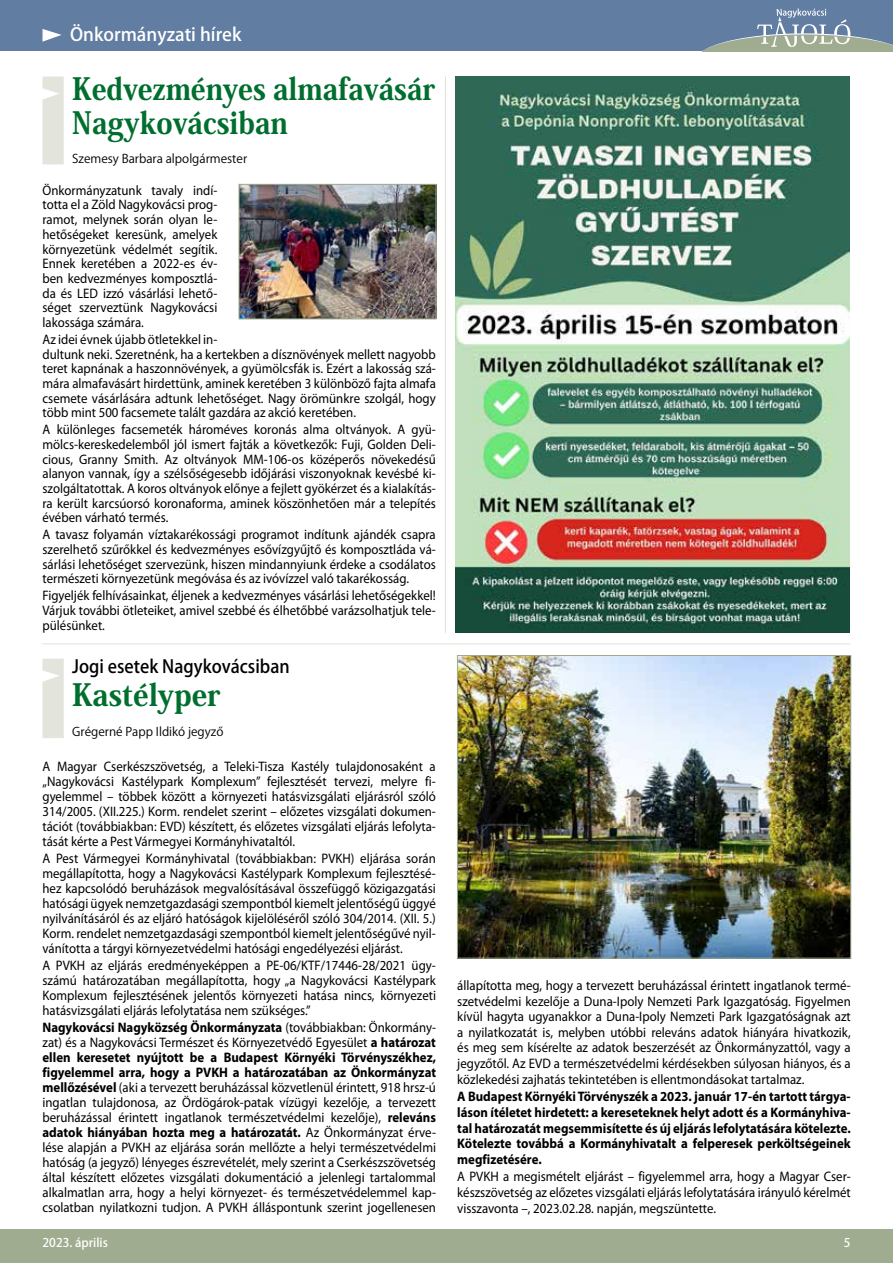
<style>
.page{position:relative;width:893px;height:1263px;background:#fff}
.page>*{position:absolute;margin:0;border:0;box-sizing:border-box;transform-origin:0 0}
.t1{font:800 30.3px/33.3px "Koz Min Pr 6 N";color:#006e2e;scale:.91 1}
.t2{font:800 30.3px "Koz Min Pr 6 N";color:#006e2e;scale:.95 1}
.t3{font:500 18px "Koz Go Pr 6 N";color:#000;scale:.95 1}
.t4{font:500 18px "Koz Go Pr 6 N";color:#fff}
.t5{font:13.8px/15px "Myriad Pro";color:#000;text-align:justify;scale:.93 1}
.t6{font:700 13.8px/15.6px "Myriad Pro";color:#000;text-align:justify;scale:.93 1}
.t7{font:12px "Koz Go Pr 6 N";color:#000}
.t8{font:500 12px "Koz Go Pr 6 N";color:#fff}
.s1{font-weight:700}
</style>
<div class="page">
<div style="left:0;top:0;width:893px;height:51px;background:#617da2"></div>
<svg style="left:702px;top:9px;width:191px;height:42px"></svg>
<div style="left:0;top:1229px;width:893px;height:34px;background:#9fac8f"></div>
<svg style="left:43px;top:29px;width:19px;height:13px"></svg>
<div style="left:43px;top:659px;width:21px;height:79px;background:#e3e5dd"></div>
<img style="left:456px;top:77px;width:393px;height:556px">
<img style="left:241px;top:186px;width:193px;height:131px">
<div style="left:239px;top:184px;width:197px;height:135px;border:1px solid #9fac8f"></div>
<img style="left:459px;top:657px;width:390px;height:299px">
<div style="left:457px;top:655px;width:394px;height:303px;border:1px solid #9fac8f"></div>
<hr style="left:445px;top:77px;width:1px;height:556px;background:#9fac8f">
<svg style="left:42px;top:77px;width:22px;height:87px;background:#e5e7df"></svg>
<hr style="left:43px;top:643px;width:807px;height:1px;background:#9fac8f">
<h2 class="t4" style="left:70px;top:25px;width:173px">Önkormányzati hírek</h2>
<h1 class="t1" style="left:72px;top:73px;width:401px">Kedvezményes almafavásár<br>Nagykovácsiban</h1>
<p class="t7" style="left:72px;top:152px;width:176px">Szemesy Barbara alpolgármester</p>
<p class="t5" style="left:43px;top:182px;width:189px">Önkormányzatunk tavaly indí&shy;totta el a Zöld Nagykovácsi prog&shy;ramot, melynek során olyan le&shy;hetőségeket keresünk, amelyek környezetünk védelmét segítik.<br>Ennek keretében a 2022-es év&shy;ben kedvezményes komposztlá&shy;da és LED izzó vásárlási lehető&shy;séget szerveztünk Nagykovácsi lakossága számára.</p>
<p class="t5" style="left:43px;top:332px;width:424px;text-align:left">Az idei évnek újabb ötletekkel in-<br>dultunk neki. Szeretnénk, ha a kertekben a dísznövények mellett nagyobb teret kapnának a haszonnövények, a gyümölcsfák is. Ezért a lakosság szá&shy;mára almafavásárt hirdettünk, aminek keretében 3 különböző fajta almafa csemete vásárlására adtunk lehetőséget. Nagy örömünkre szolgál, hogy több mint 500 facsemete talált gazdára az akció keretében.</p>
<p class="t5" style="left:43px;top:422px;width:424px">A különleges facsemeték hároméves koronás alma oltványok. A gyü&shy;mölcs-kereskedelemből jól ismert fajták a következők: Fuji, Golden Deli&shy;cious, Granny Smith. Az oltványok MM-106-os középerős növekedésű alanyon vannak, így a szélsőségesebb időjárási viszonyoknak kevésbé ki&shy;szolgáltatottak. A koros oltványok előnye a fejlett gyökérzet és a kialakítás&shy;ra került karcsúorsó koronaforma, aminek köszönhetően már a telepítés évében várható termés.</p>
<p class="t5" style="left:43px;top:527px;width:424px">A tavasz folyamán víztakarékossági programot indítunk ajándék csapra szerelhető szűrőkkel és kedvezményes esővízgyűjtő és komposztláda vá&shy;sárlási lehetőséget szervezünk, hiszen mindannyiunk érdeke a csodálatos természeti környezetünk megóvása és az ivóvízzel való takarékosság.</p>
<p class="t5" style="left:43px;top:588px;width:424px">Figyeljék felhívásainkat, éljenek a kedvezményes vásárlási lehetőségekkel!<br>Várjuk további ötleteiket, amivel szebbé és élhetőbbé varázsolhatjuk tele&shy;pülésünket.</p>
<h2 class="t3" style="left:72px;top:656px;width:230px">Jogi esetek Nagykovácsiban</h2>
<h1 class="t2" style="left:72px;top:678px;width:158px">Kastélyper</h1>
<p class="t7" style="left:72px;top:725px;width:153px">Grégerné Papp Ildikó jegyző</p>
<p class="t5" style="left:43px;top:758px;width:424px">A Magyar Cserkészszövetség, a Teleki-Tisza Kastély tulajdonosaként a „Nagykovácsi Kastélypark Komplexum” fejlesztését tervezi, melyre fi&shy;gyelemmel – többek között a környezeti hatásvizsgálati eljárásról szóló 314/2005. (XII.225.) Korm. rendelet szerint – előzetes vizsgálati dokumen&shy;tációt (továbbiakban: EVD) készített, és előzetes vizsgálati eljárás lefolyta&shy;tását kérte a Pest Vármegyei Kormányhivataltól.</p>
<p class="t5" style="left:43px;top:850px;width:424px">A Pest Vármegyei Kormányhivatal (továbbiakban: PVKH) eljárása során megállapította, hogy a Nagykovácsi Kastélypark Komplexum fejlesztésé&shy;hez kapcsolódó beruházások megvalósításával összefüggő közigazgatási hatósági ügyek nemzetgazdasági szempontból kiemelt jelentőségű üggyé nyilvánításáról és az eljáró hatóságok kijelöléséről szóló 304/2014. (XII. 5.)<br>Korm. rendelet nemzetgazdasági szempontból kiemelt jelentőségűvé nyil&shy;vánította a tárgyi környezetvédelmi hatósági engedélyezési eljárást.</p>
<p class="t5" style="left:43px;top:957px;width:425px">A PVKH az eljárás eredményeképpen a PE-06/KTF/17446-28/2021 ügy&shy;számú határozatában megállapította, hogy „a Nagykovácsi Kastélypark Komplexum fejlesztésének jelentős környezeti hatása nincs, környezeti hatásvizsgálati eljárás lefolytatása nem szükséges.”</p>
<p class="t5" style="left:43px;top:1019px;width:425px"><span class="s1">Nagykovácsi Nagyközség Önkormányzata</span> (továbbiakban: Önkormány&shy;zat) és a Nagykovácsi Természet és Környezetvédő Egyesület <span class="s1">a határozat ellen keresetet nyújtott be a Budapest Környéki Törvényszékhez, figyelemmel arra, hogy a PVKH a határozatában az Önkormányzat mellőzésével</span> (aki a tervezett beruházással közvetlenül érintett, 918 hrsz-ú ingatlan tulajdonosa, az Ördögárok-patak vízügyi kezelője, a tervezett beruházással érintett ingatlanok természetvédelmi kezelője), <span class="s1">releváns adatok hiányában hozta meg a határozatát.</span> Az Önkormányzat érve&shy;lése alapján a PVKH az eljárása során mellőzte a helyi természetvédelmi hatóság (a jegyző) lényeges észrevételét, mely szerint a Cserkészszövetség által készített előzetes vizsgálati dokumentáció a jelenlegi tartalommal alkalmatlan arra, hogy a helyi környezet- és természetvédelemmel kap&shy;csolatban nyilatkozni tudjon. A PVKH álláspontunk szerint jogellenesen</p>
<p class="t5" style="left:457px;top:977px;width:425px;line-height:15.6px">állapította meg, hogy a tervezett beruházással érintett ingatlanok termé&shy;szetvédelmi kezelője a Duna-Ipoly Nemzeti Park Igazgatóság. Figyelmen kívül hagyta ugyanakkor a Duna-Ipoly Nemzeti Park Igazgatóságnak azt a nyilatkozatát is, melyben utóbbi releváns adatok hiányára hivatkozik, és meg sem kísérelte az adatok beszerzését az Önkormányzattól, vagy a jegyzőtől. Az EVD a természetvédelmi kérdésekben súlyosan hiányos, és a közlekedési zajhatás tekintetében is ellentmondásokat tartalmaz.</p>
<p class="t6" style="left:457px;top:1088px;width:425px">A Budapest Környéki Törvényszék a 2023. január 17-én tartott tárgya&shy;láson ítéletet hirdetett: a kereseteknek helyt adott és a Kormányhiva&shy;tal határozatát megsemmisítette és új eljárás lefolytatására kötelezte.<br>Kötelezte továbbá a Kormányhivatalt a felperesek perköltségeinek megfizetésére.</p>
<p class="t5" style="left:457px;top:1169px;width:425px;line-height:15.6px">A PVKH a megismételt eljárást – figyelemmel arra, hogy a Magyar Cser&shy;készszövetség az előzetes vizsgálati eljárás lefolytatására irányuló kérelmét visszavonta –, 2023.02.28. napján, megszüntette.</p>
<p class="t8" style="left:43px;top:1236px;width:67px">2023. április</p>
<p class="t8" style="left:844px;top:1236px;width:8px">5</p>
</div>
